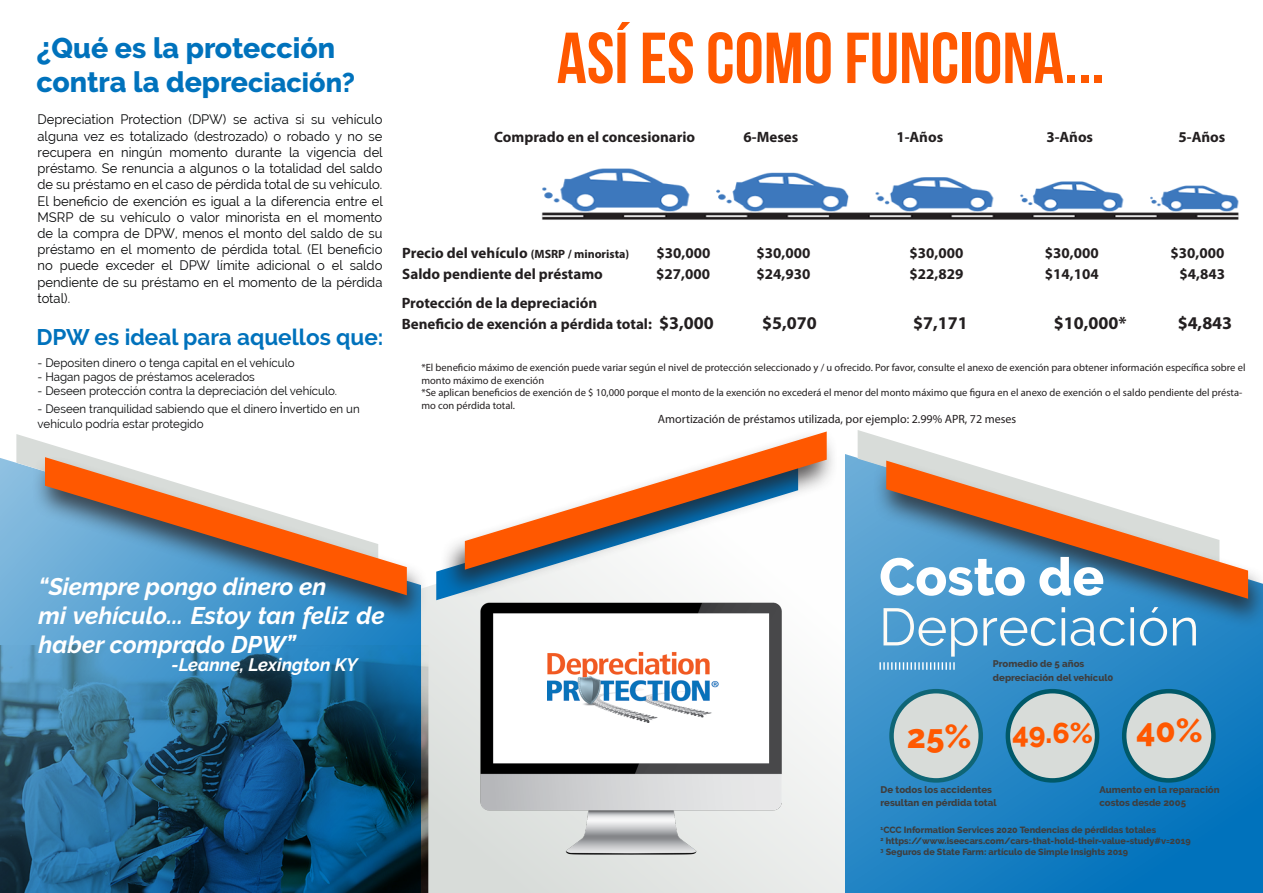
<style>
.page{position:relative;width:1263px;height:893px;background:#fff}
.page>*{position:absolute;margin:0;border:0;box-sizing:border-box;transform-origin:0 0}
.t1{font:72px "Bebas Neue";color:#ff5800}
.Title_5{font:52.5px "Raleway";color:#fefbf6}
.t2{font:800 52.5px "Raleway";color:#fff}
.Text_4{font:800 33px "Raleway";color:#ff5800}
.Title_3{font:800 28.5px "Raleway";color:#0072bc}
.Text_4-2{font:800 28.5px "Raleway";color:#ff5800}
.Text_3{font:italic 700 24px/28.8px "Raleway";color:#fff}
.Title_2{font:700 22.5px "Raleway";color:#0072bc}
.t3{font:700 18px "Myriad Pro";color:#231f20}
.Text_3-2{font:italic 700 18px "Raleway";color:#fff}
.t4{font:700 15px "Myriad Pro";color:#231f20}
.t5{font:13.5px/16.2px "Raleway";color:#050607;text-align:justify;scale:.96 1}
.t6{font:12px/14.4px "Raleway";color:#050607;scale:.96 1}
.t7{font:12px "Myriad Pro";color:#231f20}
.t8{font:10.5px/12.6px "Myriad Pro";color:#231f20}
.Subtitle{font:800 9.6px/13.5px "Raleway";color:#3e3e3f}
.Subtitle-2{font:800 9px "Raleway";color:#3e3e3f}
.s1{font-size:31.5px}
.s2{font-size:27px}
.s3{font-size:15px}
.s4{font-size:12px}
.s5{font-size:18px}
</style>
<div class="page">
<svg style="left:0;top:458px;width:421px;height:187px;background:#54a0d1"></svg>
<svg style="left:16px;top:434px;width:68px;height:138px"></svg>
<div style="left:31px;top:455px;width:398px;height:171px;background:#231f20;opacity:.75"></div>
<svg style="left:45px;top:457px;width:362px;height:138px"></svg>
<svg style="left:421px;top:455px;width:424px;height:438px"></svg>
<div style="left:440px;top:428px;width:398px;height:172px;background:#231f20;opacity:.76"></div>
<svg style="left:465px;top:431px;width:362px;height:139px"></svg>
<svg style="left:845px;top:454px;width:418px;height:439px;background:#2183c3"></svg>
<svg style="left:858px;top:430px;width:361px;height:138px"></svg>
<div style="left:873px;top:458px;width:390px;height:172px;background:#231f20;opacity:.75"></div>
<svg style="left:886px;top:461px;width:362px;height:138px"></svg>
<svg style="left:879px;top:662px;width:76px;height:8px"></svg>
<div style="left:891px;top:691px;width:90px;height:89px;background:#d8dcd9;border-radius:50%"></div>
<div style="left:889px;top:689px;width:94px;height:94px;border:4px solid #0f6676;border-radius:50%"></div>
<div style="left:1008px;top:691px;width:89px;height:89px;background:#d8dcd9;border-radius:50%"></div>
<div style="left:1006px;top:689px;width:93px;height:94px;border:4px solid #005969;border-radius:50%"></div>
<div style="left:1124px;top:691px;width:89px;height:89px;background:#d8dcd9;border-radius:50%"></div>
<div style="left:1122px;top:689px;width:94px;height:94px;border:4px solid #005969;border-radius:50%"></div>
<img style="left:442px;top:594px;width:375px;height:277px">
<img style="left:0;top:645px;width:428px;height:248px">
<img style="left:547px;top:650px;width:218px;height:72px">
<img style="left:541px;top:168px;width:698px;height:52px">
<p class="Title_3" style="left:36px;top:32px;width:300px"><span class="s1">¿</span>Qué es la protección</p>
<p class="Title_3" style="left:36px;top:66px;width:320px">contra la depre<span class="s2">ciación?</span></p>
<p class="t5" style="left:38px;top:112px;width:361px">Depreciation Protection (DPW) se activa si su vehículo alguna vez es totalizado (destrozado) o robado y no se recupera en ningún momento durante la vigencia del préstamo. Se renuncia a algunos o la totalidad del saldo de su préstamo en el caso de pérdida total de su vehículo.<br>El beneficio de exención es igual a la diferencia entre el MSRP de su vehículo o valor minorista en el momento de la compra de DPW, menos el monto del saldo de su préstamo en el momento de pérdida total. (El beneficio no puede exceder el DPW límite adicional o el saldo pendiente de su préstamo en el momento de la pérdida total).</p>
<p class="Title_2" style="left:36px;top:324px;width:349px">DPW es ideal para aquellos que:</p>
<p class="t6" style="left:38px;top:355px;width:269px">- Depositen dinero o tenga capital en el vehículo</p>
<p class="t6" style="left:38px;top:370px;width:228px">- Hagan pagos de préstamos acelerados</p>
<p class="t6" style="left:38px;top:384px;width:314px">- Deseen protección contra la depreciación del vehículo.</p>
<p class="t6" style="left:38px;top:402px;width:337px">- Deseen tranquilidad sabiendo que el dinero <span class="s3">i</span>nvertido en un vehículo podría estar protegido</p>
<p class="t1" style="left:557px;top:19px;width:550px">ASÍ ES COMO FUNCIONA...</p>
<p class="t4" style="left:494px;top:127px;width:203px">Comprado en el concesionario</p>
<p class="t4" style="left:743px;top:127px;width:56px">6-Meses</p>
<p class="t4" style="left:896px;top:127px;width:48px">1-Años</p>
<p class="t4" style="left:1046px;top:127px;width:48px">3-Años</p>
<p class="t4" style="left:1178px;top:127px;width:48px">5-Años</p>
<p class="t4" style="left:402px;top:243px;width:228px">Precio del vehículo <span class="s4">(MSRP / minorista)</span></p>
<p class="t4" style="left:656px;top:243px;width:55px">$30,000</p>
<p class="t4" style="left:756px;top:243px;width:55px">$30,000</p>
<p class="t4" style="left:909px;top:243px;width:55px">$30,000</p>
<p class="t4" style="left:1045px;top:243px;width:55px">$30,000</p>
<p class="t4" style="left:1170px;top:243px;width:55px">$30,000</p>
<p class="t4" style="left:402px;top:264px;width:202px">Saldo pendiente del préstamo</p>
<p class="t4" style="left:656px;top:264px;width:55px">$27,000</p>
<p class="t4" style="left:756px;top:264px;width:55px">$24,930</p>
<p class="t4" style="left:909px;top:264px;width:55px">$22,829</p>
<p class="t4" style="left:1045px;top:264px;width:55px">$14,104</p>
<p class="t4" style="left:1179px;top:264px;width:47px">$4,843</p>
<p class="t4" style="left:402px;top:293px;width:197px">Protección de la depreciación</p>
<p class="t4" style="left:402px;top:314px;width:314px">Beneficio de exención a pérdida total: <span class="s5">$3,000</span></p>
<p class="t3" style="left:762px;top:311px;width:56px">$5,070</p>
<p class="t3" style="left:913px;top:311px;width:56px">$7,171</p>
<p class="t3" style="left:1054px;top:311px;width:74px">$10,000*</p>
<p class="t3" style="left:1178px;top:311px;width:56px">$4,843</p>
<p class="t8" style="left:421px;top:361px;width:826px">*El beneficio máximo de exención puede variar según el nivel de protección seleccionado y / u ofrecido. Por favor, consulte el anexo de exención para obtener información específica sobre el monto máximo de exención</p>
<p class="t8" style="left:421px;top:386px;width:822px">*Se aplican beneficios de exención de $ 10,000 porque el monto de la exención no excederá el menor del monto máximo que figura en el anexo de exención o el saldo pendiente del présta&shy;mo con pérdida total.</p>
<p class="t7" style="left:658px;top:412px;width:360px">Amortización de préstamos utilizada, por ejemplo: 2.99% APR, 72 meses</p>
<p class="Text_3" style="left:39px;top:572px;width:289px">“Siempre pongo dinero en</p>
<p class="Text_3" style="left:39px;top:601px;width:347px">mi vehículo... Estoy tan feliz de haber comprado DPW”</p>
<p class="Text_3-2" style="left:172px;top:654px;width:188px">-Leanne, Lexington KY</p>
<p class="t2" style="left:879px;top:547px;width:227px">Costo de</p>
<p class="Title_5" style="left:879px;top:596px;width:322px">Depreciación</p>
<p class="Subtitle" style="left:993px;top:657px;width:93px">Promedio de 5 años</p>
<p class="Subtitle" style="left:993px;top:671px;width:122px">depreciación del vehícul0</p>
<p class="Text_4" style="left:907px;top:718px;width:66px">25%</p>
<p class="Text_4-2" style="left:1012px;top:717px;width:82px">49.6%</p>
<p class="Text_4" style="left:1136px;top:711px;width:68px">40%</p>
<p class="Subtitle" style="left:1099px;top:783px;width:122px">Aumento en la reparación</p>
<p class="Subtitle" style="left:1099px;top:796px;width:88px">costos desde 2005</p>
<p class="Subtitle" style="left:881px;top:783px;width:117px">De todos los accidentes resultan en pérdida total</p>
<p class="Subtitle-2" style="left:881px;top:825px;width:277px"><sup>1</sup>CCC Information Services 2020 Tendencias de pérdidas totales</p>
<p class="Subtitle-2" style="left:881px;top:836px;width:311px"><sup>2</sup> https://www.iseecars.com/cars-that-hold-their-value-study#v=2019</p>
<p class="Subtitle-2" style="left:881px;top:846px;width:249px"><sup>3</sup> Seguros de State Farm: artículo de Simple Insights 2019</p>
</div>
